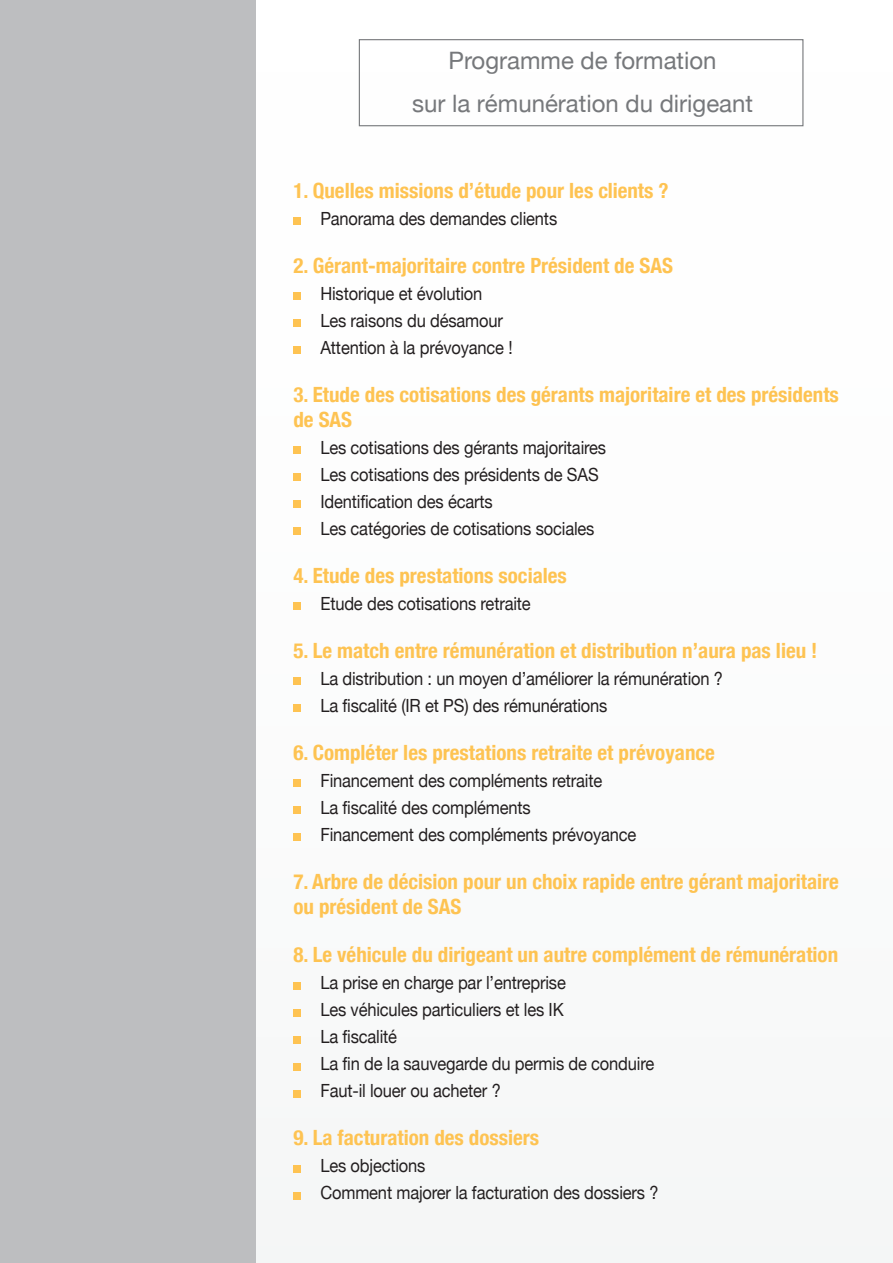
<style>
.page{position:relative;width:893px;height:1263px;background:#fff}
.page>*{position:absolute;margin:0;border:0;box-sizing:border-box;transform-origin:0 0}
.t1{font:24px/43.5px "Helvetica Neue";color:#76787b;text-align:center}
.t2{font:700 condensed 21px/25.2px "Helvetica Neue";color:#fec352}
.t3{font:18.15px/27px "Helvetica Neue";letter-spacing:-.01em;color:#231f20;scale:.91 1}
</style>
<div class="page">
<div style="left:0;top:0;width:255px;height:1263px;background:#bdbec0"></div>
<div style="left:359px;top:39px;width:444px;height:87px;border:1px solid #76787b"></div>
<div style="left:293px;top:217px;width:7px;height:7px;background:#fec352"></div>
<div style="left:293px;top:292px;width:7px;height:7px;background:#fec352"></div>
<div style="left:293px;top:319px;width:7px;height:7px;background:#fec352"></div>
<div style="left:293px;top:346px;width:7px;height:7px;background:#fec352"></div>
<div style="left:293px;top:447px;width:7px;height:7px;background:#fec352"></div>
<div style="left:293px;top:474px;width:7px;height:7px;background:#fec352"></div>
<div style="left:293px;top:501px;width:7px;height:7px;background:#fec352"></div>
<div style="left:293px;top:528px;width:7px;height:7px;background:#fec352"></div>
<div style="left:293px;top:603px;width:7px;height:7px;background:#fec352"></div>
<div style="left:293px;top:678px;width:7px;height:7px;background:#fec352"></div>
<div style="left:293px;top:705px;width:7px;height:7px;background:#fec352"></div>
<div style="left:293px;top:780px;width:7px;height:7px;background:#fec352"></div>
<div style="left:293px;top:807px;width:7px;height:7px;background:#fec352"></div>
<div style="left:293px;top:834px;width:7px;height:7px;background:#fec352"></div>
<div style="left:293px;top:982px;width:7px;height:7px;background:#fec352"></div>
<div style="left:293px;top:1009px;width:7px;height:7px;background:#fec352"></div>
<div style="left:293px;top:1036px;width:7px;height:7px;background:#fec352"></div>
<div style="left:293px;top:1063px;width:7px;height:7px;background:#fec352"></div>
<div style="left:293px;top:1090px;width:7px;height:7px;background:#fec352"></div>
<div style="left:293px;top:1165px;width:7px;height:7px;background:#fec352"></div>
<div style="left:293px;top:1192px;width:7px;height:7px;background:#fec352"></div>
<h1 class="t1" style="left:412px;top:38px;width:342px">Programme de formation<br>sur la rémunération du dirigeant</h1>
<p class="t2" style="left:293px;top:177px;width:377px">1. Quelles missions d’étude pour les clients ?</p>
<p class="t3" style="left:320px;top:204px;width:262px">Panorama des demandes clients</p>
<p class="t2" style="left:293px;top:252px;width:358px">2. Gérant-majoritaire contre Président de SAS</p>
<p class="t3" style="left:320px;top:279px;width:213px">Historique et évolution<br>Les raisons du désamour<br>Attention à la prévoyance !</p>
<p class="t2" style="left:293px;top:381px;width:547px">3. Etude des cotisations des gérants majoritaire et des présidents de SAS</p>
<p class="t3" style="left:320px;top:433px;width:315px">Les cotisations des gérants majoritaires Les cotisations des présidents de SAS Identification des écarts<br>Les catégories de cotisations sociales</p>
<p class="t2" style="left:293px;top:562px;width:275px">4. Etude des prestations sociales</p>
<p class="t3" style="left:320px;top:589px;width:233px">Etude des cotisations retraite</p>
<p class="t2" style="left:293px;top:637px;width:526px">5. Le match entre rémunération et distribution n’aura pas lieu !</p>
<p class="t3" style="left:320px;top:664px;width:444px">La distribution : un moyen d’améliorer la rémunération ?<br>La fiscalité (IR et PS) des rémunérations</p>
<p class="t2" style="left:293px;top:739px;width:423px">6. Compléter les prestations retraite et prévoyance</p>
<p class="t3" style="left:320px;top:766px;width:349px">Financement des compléments retraite<br>La fiscalité des compléments<br>Financement des compléments prévoyance</p>
<p class="t2" style="left:293px;top:868px;width:547px">7. Arbre de décision pour un choix rapide entre gérant majoritaire ou président de SAS</p>
<p class="t2" style="left:293px;top:942px;width:546px">8. Le véhicule du dirigeant un autre complément de rémunération</p>
<p class="t3" style="left:320px;top:969px;width:368px">La prise en charge par l’entreprise<br>Les véhicules particuliers et les IK<br>La fiscalité<br>La fin de la sauvegarde du permis de conduire<br>Faut-il louer ou acheter ?</p>
<p class="t2" style="left:293px;top:1125px;width:247px">9. La facturation des dossiers</p>
<p class="t3" style="left:320px;top:1152px;width:373px">Les objections<br>Comment majorer la facturation des dossiers ?</p>
</div>
